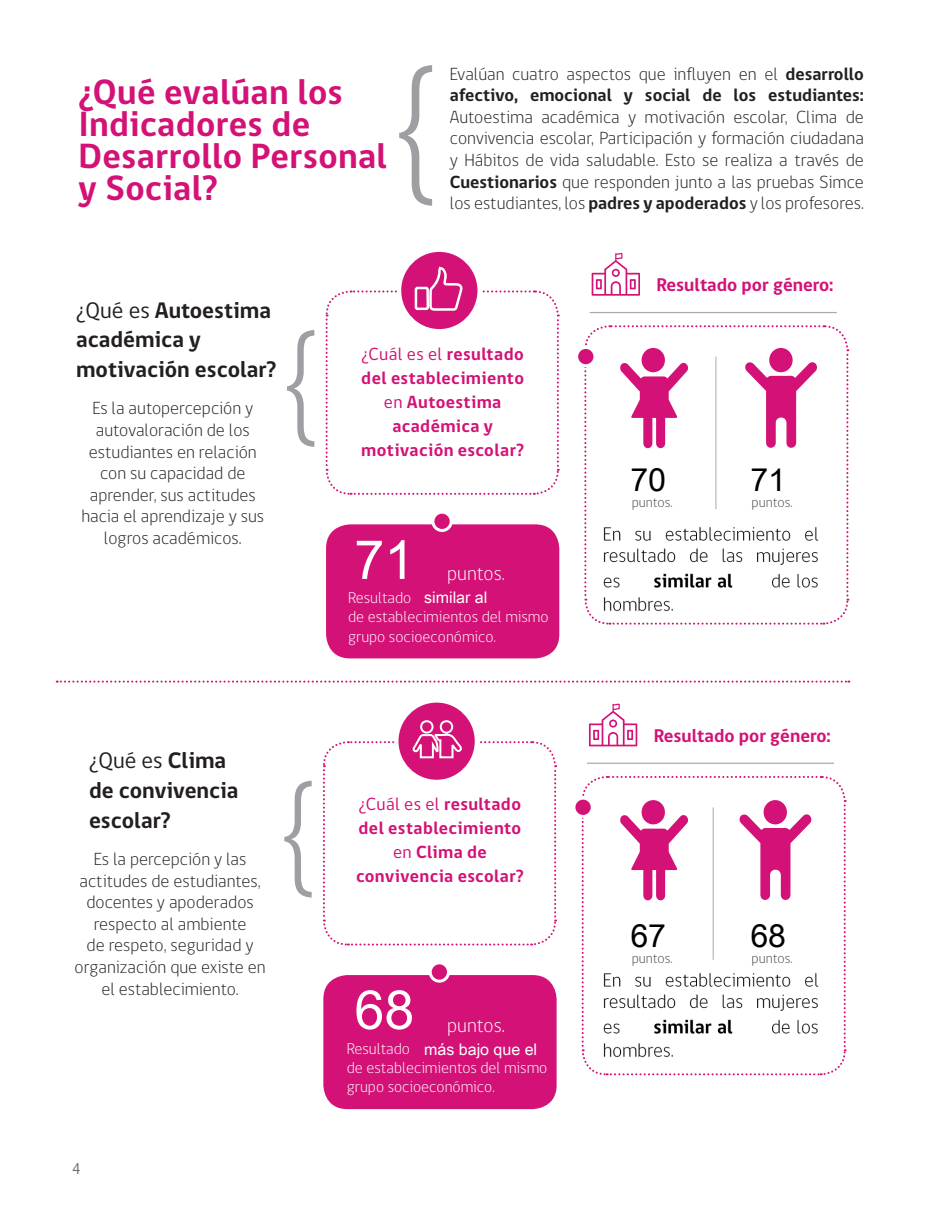
<style>
.page{position:relative;width:936px;height:1219px;background:#fff}
.page>*{position:absolute;margin:0;border:0;box-sizing:border-box;transform-origin:0 0}
.t1{font:163.6px "Webly Sleek UI Light";color:#9d9fa2}
.t2{font:136px "Webly Sleek UI Light";color:#9d9fa2}
.t3{font:54px "Arial Unicode MS";color:#fff}
.t4{font:700 36px/32px "gob CL";letter-spacing:.01em;color:#d31176}
.t5{font:32px "Arial Unicode MS";color:#000}
.t6{font:700 23px/29.6px "gob CL";color:#231f20}
.t7{font:300 20px "gob CL";color:#fff}
.CUERPO_DE_TEXTO{font:700 18.8px "gob CL";color:#d31176}
.CUERPO_DE_TEXTO-2{font:300 18px/21.6px "gob CL";color:#231f20;text-align:center}
.t8{font:700 18px/24px "gob CL";letter-spacing:.02em;color:#d31176;text-align:center}
.CUERPO_DE_TEXTO-3{font:300 16px/19.2px "gob CL";color:#fff}
.t9{font:16px "Arial Unicode MS";color:#fff}
.t10{font:16px "gob CL";color:#6c6d70}
.t11{font:300 14.2px "gob CL";color:#4b4c4d}
.s1{font-weight:700}
.s2{font-weight:400}
</style>
<div class="page">
<div style="left:326px;top:524px;width:233px;height:134px;background:#d31176;border-radius:24px"></div>
<hr style="left:589px;top:312px;width:247px;height:1px;background:#a8a9ad">
<svg style="left:591px;top:253px;width:49px;height:43px"></svg>
<svg style="left:431px;top:511px;width:21px;height:21px"></svg>
<div style="left:434px;top:514px;width:15px;height:15px;background:#d31176;border-radius:50%"></div>
<div style="left:578px;top:349px;width:15px;height:15px;background:#d31176;border-radius:50%"></div>
<svg style="left:399px;top:250px;width:80px;height:81px"></svg>
<svg style="left:325px;top:265px;width:235px;height:230px"></svg>
<div style="left:323px;top:975px;width:233px;height:134px;background:#d31176;border-radius:24px"></div>
<hr style="left:587px;top:763px;width:247px;height:1px;background:#a8a9ad">
<svg style="left:589px;top:703px;width:48px;height:43px"></svg>
<div style="left:428px;top:961px;width:22px;height:22px;background:#fff;border-radius:50%"></div>
<div style="left:431px;top:964px;width:16px;height:16px;background:#d31176;border-radius:50%"></div>
<svg style="left:575px;top:800px;width:15px;height:15px"></svg>
<svg style="left:396px;top:701px;width:80px;height:81px"></svg>
<svg style="left:57px;top:681px;width:792px;height:2px"></svg>
<svg style="left:322px;top:719px;width:235px;height:227px"></svg>
<svg style="left:583px;top:325px;width:266px;height:300px"></svg>
<svg style="left:580px;top:776px;width:266px;height:300px"></svg>
<img style="left:600px;top:525px;width:220px;height:88px">
<img style="left:600px;top:971px;width:220px;height:88px">
<p class="t4" style="left:79px;top:77px;width:310px">¿Qué evalúan los<br>Indicadores de<br>Desarrollo Personal y Social?</p>
<p class="t1" style="left:391px;top:-2px;width:48px">{</p>
<p class="CUERPO_DE_TEXTO-2" style="left:450px;top:63px;width:415px;text-align:justify">Evalúan cuatro aspectos que influyen en el <span class="s1">desarrollo afectivo, emocional y social de los estudiantes:<br></span>Autoestima académica y motivación escolar, Clima de convivencia escolar, Participación y formación ciudadana y Hábitos de vida saludable. Esto se realiza a través de <span class="s1">Cuestionarios</span> que responden junto a las pruebas Simce los estudiantes, los <span class="s1">padres y apoderados</span> y los profesores.</p>
<p class="CUERPO_DE_TEXTO" style="left:656px;top:272px;width:178px">Resultado por género:</p>
<p class="t6" style="left:76px;top:296px;width:202px"><span class="s2">¿Qué es</span> Autoestima académica y motivación escolar?</p>
<p class="CUERPO_DE_TEXTO-2" style="left:81px;top:398px;width:184px">Es la autopercepción y autovaloración de los estudiantes en relación con su capacidad de aprender, sus actitudes hacia el aprendizaje y sus logros académicos.</p>
<p class="t2" style="left:281px;top:274px;width:40px">{</p>
<p class="t8" style="left:361px;top:342px;width:164px"><span class="s2">¿Cuál es el</span> resultado del establecimiento <span class="s2">en</span> Autoestima académica y motivación escolar?</p>
<h3 class="t3" style="left:354px;top:540px;width:62px">71</h3>
<p class="t7" style="left:447px;top:560px;width:59px">puntos.</p>
<p class="t9" style="left:424px;top:591px;width:65px">similar al</p>
<p class="CUERPO_DE_TEXTO-3" style="left:348px;top:589px;width:202px">Resultado<br>de establecimientos del mismo grupo socioeconómico.</p>
<p class="t6" style="left:89px;top:746px;width:151px"><span class="s2">¿Qué es</span> Clima de convivencia escolar?</p>
<p class="CUERPO_DE_TEXTO-2" style="left:74px;top:849px;width:193px">Es la percepción y las actitudes de estudiantes, docentes y apoderados respecto al ambiente<br>de respeto, seguridad y organización que existe en el establecimiento.</p>
<p class="t2" style="left:278px;top:725px;width:40px">{</p>
<p class="t10" style="left:72px;top:1157px;width:10px">4</p>
<p class="t8" style="left:356px;top:793px;width:169px"><span class="s2">¿Cuál es el</span> resultado del establecimiento <span class="s2">en</span> Clima de convivencia escolar?</p>
<h3 class="t3" style="left:354px;top:990px;width:62px">68</h3>
<p class="t7" style="left:447px;top:1012px;width:59px">puntos.</p>
<p class="CUERPO_DE_TEXTO-3" style="left:347px;top:1039px;width:202px">Resultado<br>de establecimientos del mismo grupo socioeconómico.</p>
<p class="t9" style="left:424px;top:1043px;width:114px">más bajo que el</p>
<h3 class="t5" style="left:630px;top:468px;width:37px">70</h3>
<h3 class="t5" style="left:750px;top:468px;width:37px">71</h3>
<p class="t11" style="left:631px;top:493px;width:43px">puntos.</p>
<p class="t11" style="left:751px;top:493px;width:43px">puntos.</p>
<p class="CUERPO_DE_TEXTO" style="left:653px;top:722px;width:178px">Resultado por género:</p>
<h3 class="t5" style="left:630px;top:924px;width:37px">67</h3>
<h3 class="t5" style="left:750px;top:924px;width:37px">68</h3>
<p class="t11" style="left:631px;top:948px;width:43px">puntos.</p>
<p class="t11" style="left:751px;top:948px;width:43px">puntos.</p>
</div>
